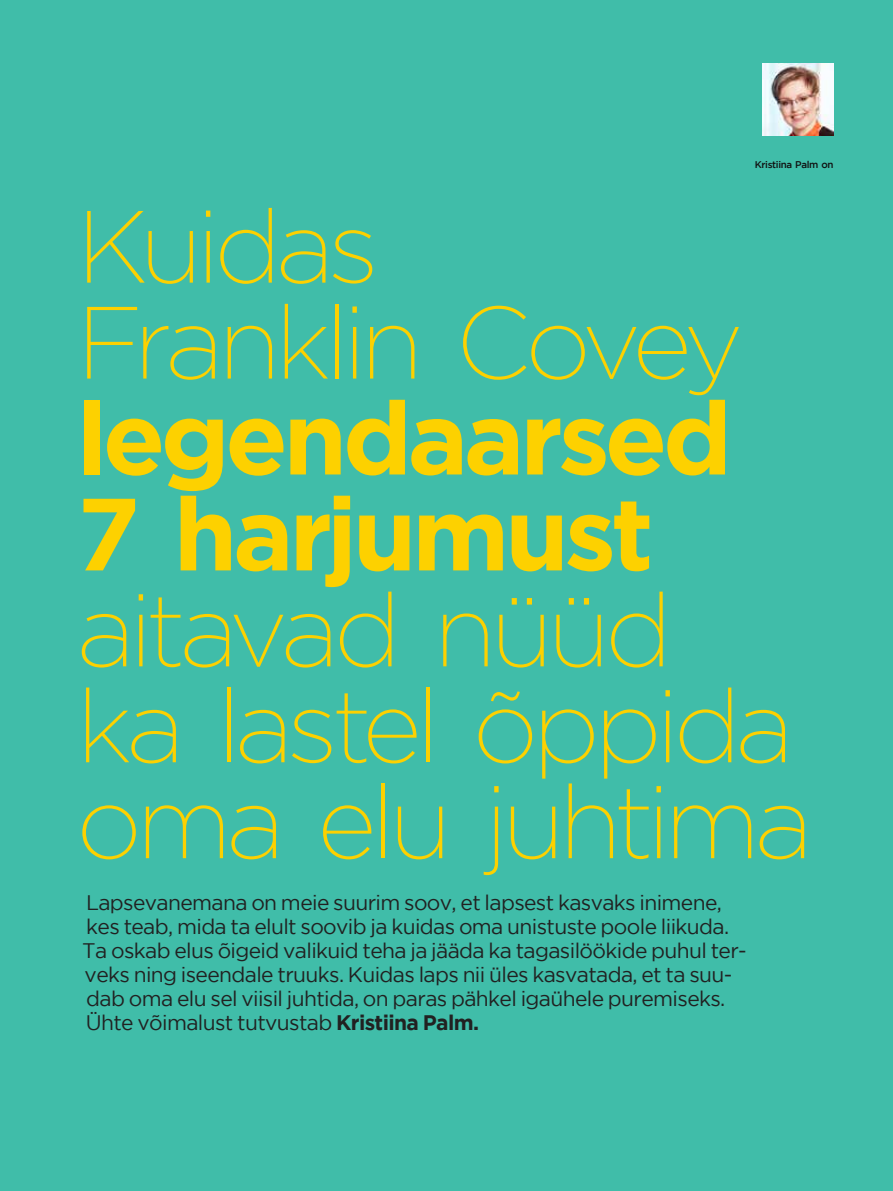
<style>
.page{position:relative;width:893px;height:1191px;background:#40bda9}
.page>*{position:absolute;margin:0;border:0;box-sizing:border-box;transform-origin:0 0}
.t1{font:200 102.3px/95.8px "Gotham";letter-spacing:-.055em;color:#fdd100}
.t2{font:700 102.3px/95.8px "Gotham";letter-spacing:-.045em;color:#fdd100}
.t3{font:21px/24px "Gotham";letter-spacing:-.03em;color:#212121}
.t4{font:500 9.75px "Gotham";letter-spacing:-.035em;color:#111212}
.s1{font-weight:700}
</style>
<div class="page">
<img style="left:763px;top:64px;width:70px;height:72px">
<p class="t4" style="left:755px;top:159px;width:80px">Kristiina Palm on</p>
<h1 class="t1" style="left:77px;top:197px;width:668px">Kuidas<br>Franklin Covey</h1>
<h1 class="t2" style="left:77px;top:388px;width:657px">legendaarsed<br>7 harjumust</h1>
<h1 class="t1" style="left:77px;top:581px;width:738px">aitavad nüüd<br>ka lastel õppida oma elu juhtima</h1>
<p class="t3" style="left:82px;top:890px;width:666px">Lapsevanemana on meie suurim soov, et lapsest kasvaks inimene, kes teab, mida ta elult soovib ja kuidas oma unistuste poole liikuda.<br>Ta oskab elus õigeid valikuid teha ja jääda ka tagasilöökide puhul ter&shy;veks ning iseendale truuks. Kuidas laps nii üles kasvatada, et ta suu&shy;dab oma elu sel viisil juhtida, on paras pähkel igaühele puremiseks.<br>Ühte võimalust tutvustab <span class="s1">Kristiina Palm.</span></p>
</div>
